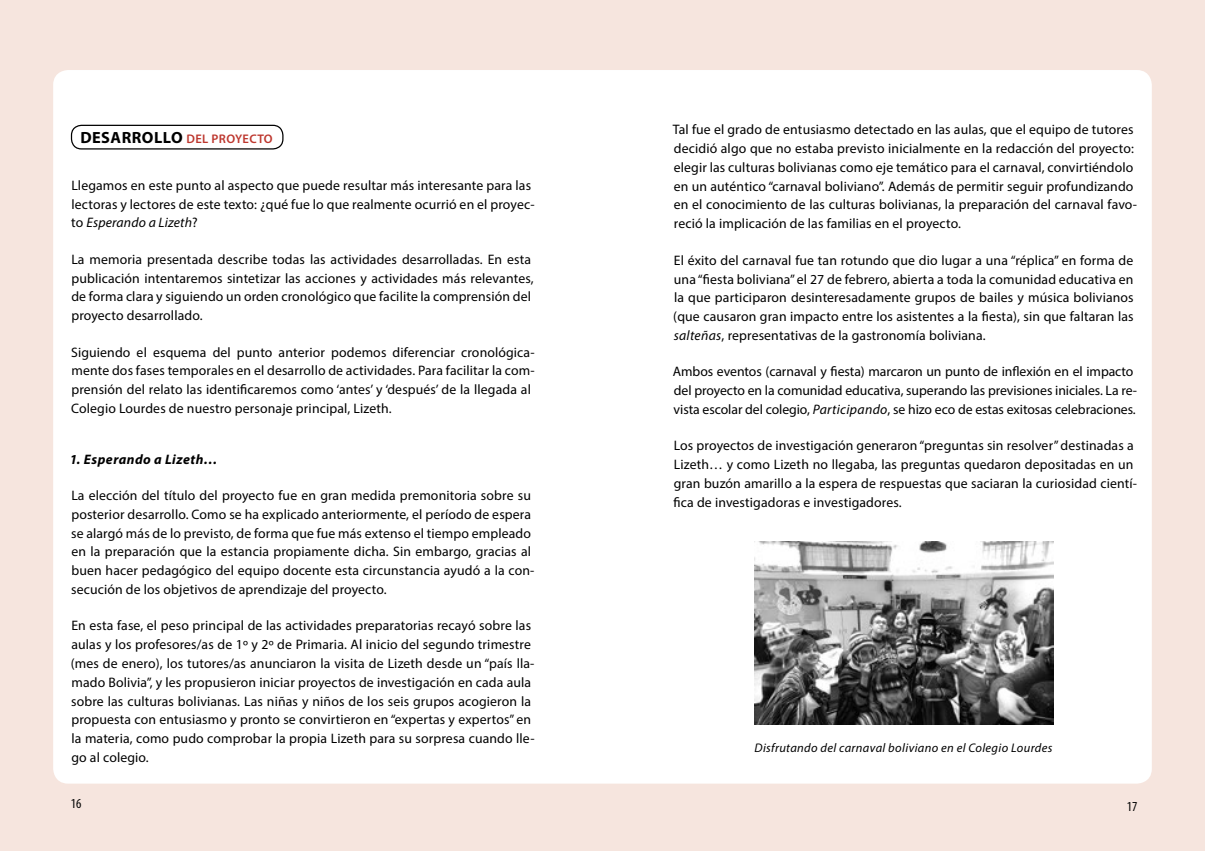
<style>
.page{position:relative;width:1205px;height:851px;background:#fff}
.page>*{position:absolute;margin:0;border:0;box-sizing:border-box;transform-origin:0 0}
.t1{font:700 16.25px "Myriad Pro";letter-spacing:.03em;color:#000}
.t2{font:13.75px/18.8px "Myriad Pro";letter-spacing:.01em;color:#000}
.t3{font:italic 700 13.75px "Myriad Pro";letter-spacing:.035em;color:#000}
.t4{font:condensed 13.75px "Myriad Pro";color:#000}
.t5{font:italic 12.5px "Myriad Pro";letter-spacing:.03em;color:#000}
.t6{font:600 12.5px "Myriad Pro";color:#bd362d}
.s1{font-weight:600;font-size:12.5px;color:#bd362d}
.s2{font-style:italic}
</style>
<div class="page">
<div style="left:0;top:0;width:1205px;height:850px;background:#f6e5de"></div>
<div style="left:53px;top:70px;width:1099px;height:713px;background:#fff;border-radius:15px"></div>
<div style="left:71px;top:125px;width:212px;height:24px;border:1px solid #000;border-radius:10px"></div>
<img style="left:754px;top:541px;width:299px;height:183px">
<p class="t1" style="left:80px;top:127px;width:115px">DESARROLLO <span class="s1">DEL</span></p>
<p class="t6" style="left:212px;top:131px;width:9px">PROYECTO</p>
<p class="t2" style="left:71px;top:175px;width:465px">Llegamos en este punto al aspecto que puede resultar más interesante para las lectoras y lectores de este texto: ¿qué fue lo que realmente ocurrió en el proyec&shy;to <span class="s2">Esperando a Lizeth</span>?</p>
<p class="t2" style="left:71px;top:249px;width:464px">La memoria presentada describe todas las actividades desarrolladas. En esta publicación intentaremos sintetizar las acciones y actividades más relevantes, de forma clara y siguiendo un orden cronológico que facilite la comprensión del proyecto desarrollado.</p>
<p class="t2" style="left:71px;top:342px;width:465px">Siguiendo el esquema del punto anterior podemos diferenciar cronológica&shy;mente dos fases temporales en el desarrollo de actividades. Para facilitar la com&shy;prensión del relato las identificaremos como ‘antes’ y ‘después’ de la llegada al Colegio Lourdes de nuestro personaje principal, Lizeth.</p>
<p class="t3" style="left:70px;top:450px;width:149px">1. Esperando a Lizeth…</p>
<p class="t2" style="left:71px;top:486px;width:465px">La elección del título del proyecto fue en gran medida premonitoria sobre su posterior desarrollo. Como se ha explicado anteriormente, el período de espera se alargó más de lo previsto, de forma que fue más extenso el tiempo empleado en la preparación que la estancia propiamente dicha. Sin embargo, gracias al buen hacer pedagógico del equipo docente esta circunstancia ayudó a la con&shy;secución de los objetivos de aprendizaje del proyecto.</p>
<p class="t2" style="left:71px;top:616px;width:465px">En esta fase, el peso principal de las actividades preparatorias recayó sobre las aulas y los profesores/as de 1º y 2º de Primaria. Al inicio del segundo trimestre (mes de enero), los tutores/as anunciaron la visita de Lizeth desde un “país lla&shy;mado Bolivia”, y les propusieron iniciar proyectos de investigación en cada aula sobre las culturas bolivianas. Las niñas y niños de los seis grupos acogieron la propuesta con entusiasmo y pronto se convirtieron en “expertas y expertos” en la materia, como pudo comprobar la propia Lizeth para su sorpresa cuando lle&shy;go al colegio.</p>
<p class="t4" style="left:71px;top:794px;width:12px">16</p>
<p class="t2" style="left:673px;top:120px;width:466px">Tal fue el grado de entusiasmo detectado en las aulas, que el equipo de tutores decidió algo que no estaba previsto inicialmente en la redacción del proyecto: elegir las culturas bolivianas como eje temático para el carnaval, convirtiéndolo en un auténtico “carnaval boliviano”. Además de permitir seguir profundizando en el conocimiento de las culturas bolivianas, la preparación del carnaval favo&shy;reció la implicación de las familias en el proyecto.</p>
<p class="t2" style="left:673px;top:250px;width:462px;text-align:justify">El éxito del carnaval fue tan rotundo que dio lugar a una “réplica” en forma de una “fiesta boliviana” el 27 de febrero, abierta a toda la comunidad educativa en la que participaron desinteresadamente grupos de bailes y música bolivianos (que causaron gran impacto entre los asistentes a la fiesta), sin que faltaran las <span class="s2">salteñas</span>, representativas de la gastronomía boliviana.</p>
<p class="t2" style="left:673px;top:362px;width:466px">Ambos eventos (carnaval y fiesta) marcaron un punto de inflexión en el impacto del proyecto en la comunidad educativa, superando las previsiones iniciales. La re&shy;vista escolar del colegio, <span class="s2">Participando</span>, se hizo eco de estas exitosas celebraciones.</p>
<p class="t2" style="left:673px;top:436px;width:465px">Los proyectos de investigación generaron “preguntas sin resolver” destinadas a Lizeth… y como Lizeth no llegaba, las preguntas quedaron depositadas en un gran buzón amarillo a la espera de respuestas que saciaran la curiosidad cientí&shy;fica de investigadoras e investigadores.</p>
<p class="t5" style="left:754px;top:739px;width:300px">Disfrutando del carnaval boliviano en el Colegio Lourdes</p>
<p class="t4" style="left:1126px;top:797px;width:12px">17</p>
</div>
